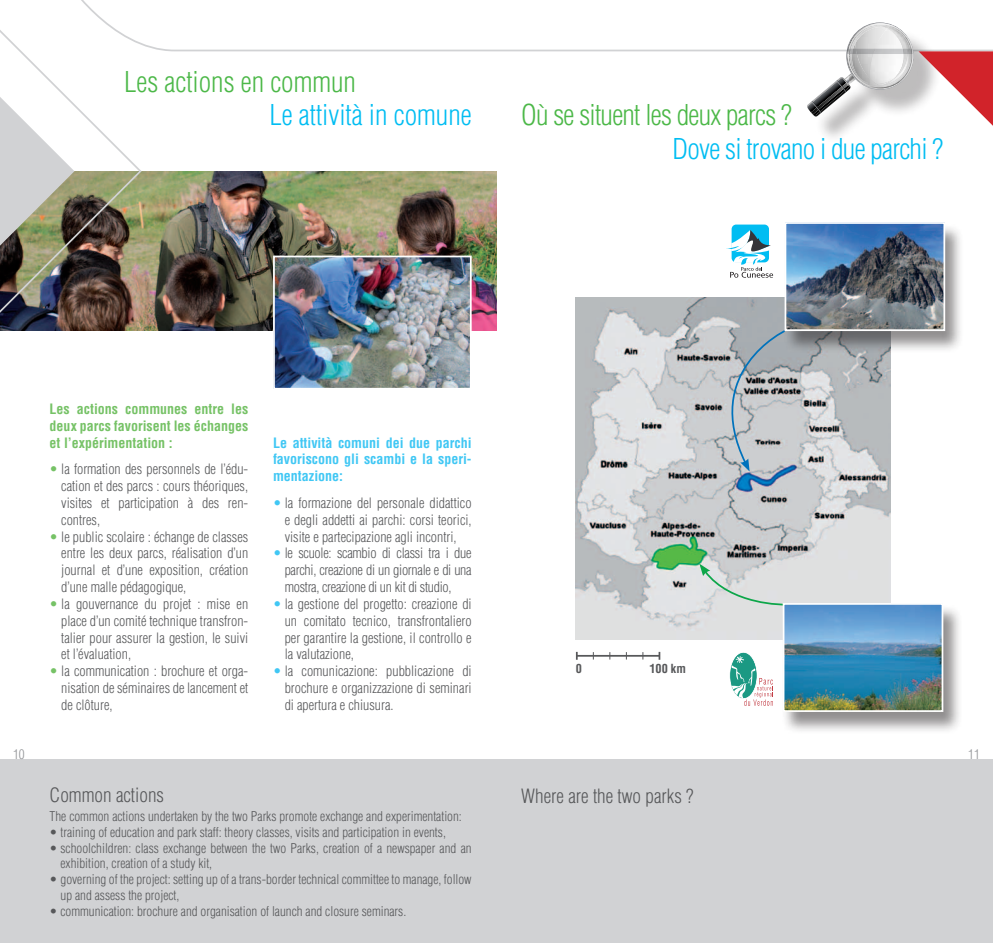
<style>
.page{position:relative;width:993px;height:943px;background:#fff}
.page>*{position:absolute;margin:0;border:0;box-sizing:border-box;transform-origin:0 0}
.t1{font:300 condensed 28px "Helvetica";letter-spacing:-.025em;color:#4cb848}
.t2{font:300 condensed 28px "Helvetica";letter-spacing:-.025em;color:#01bdf2}
.t3{font:300 condensed 28px "Helvetica";color:#4cb848}
.t4{font:300 condensed 28px "Helvetica";color:#01bdf2}
.t5{font:300 condensed 19.25px "Helvetica";color:#57585a}
.t6{font:300 condensed 14px/16.8px "Helvetica";color:#57585a;text-align:justify}
.t7{font:700 condensed 14px/16.8px "Helvetica";color:#76c266;text-align:justify}
.t8{font:700 condensed 14px/16.8px "Helvetica";color:#40c7f4;text-align:justify}
.t9{font:300 condensed 13.12px/15.8px "Helvetica";color:#57585a}
.t10{font:300 condensed 13.12px "Helvetica";color:#939598}
.t11{font:700 condensed 12.25px "Helvetica";color:#57585a}
.s1{color:#76c266}
.s2{color:#40c7f4}
</style>
<div class="page">
<img style="left:143px;top:171px;width:353px;height:159px">
<div style="left:0;top:759px;width:992px;height:184px;background:#d1d2d4"></div>
<svg style="left:81px;top:0;width:725px;height:52px"></svg>
<img style="left:276px;top:258px;width:192px;height:128px">
<div style="left:273px;top:255px;width:198px;height:134px;border:2px solid #fff"></div>
<img style="left:575px;top:297px;width:315px;height:342px">
<div style="left:730px;top:223px;width:39px;height:40px;border:1px solid #fff;border-radius:5px"></div>
<div style="left:731px;top:224px;width:37px;height:38px;background:#01bdf2;border-radius:5px"></div>
<svg style="left:726px;top:230px;width:46px;height:48px"></svg>
<div style="left:782px;top:223px;width:181px;height:130px;background:#231f20;opacity:.5"></div>
<img style="left:787px;top:225px;width:154px;height:103px">
<div style="left:784px;top:222px;width:160px;height:109px;border:2px solid #fff"></div>
<svg style="left:729px;top:652px;width:28px;height:47px"></svg>
<div style="left:730px;top:653px;width:26px;height:45px;background:#1b9983;border-radius:50%"></div>
<svg style="left:731px;top:656px;width:42px;height:50px"></svg>
<hr style="left:576px;top:655px;width:83px;height:1px;background:#57585a">
<svg style="left:575px;top:652px;width:2px;height:7px"></svg>
<svg style="left:658px;top:652px;width:2px;height:7px"></svg>
<div style="left:813px;top:29px;width:126px;height:115px;background:#231f20;opacity:.3"></div>
<img style="left:0;top:4px;width:143px;height:327px">
<svg style="left:0;top:97px;width:74px;height:149px"></svg>
<svg style="left:806px;top:22px;width:186px;height:104px"></svg>
<svg style="left:700px;top:329px;width:86px;height:142px;background:#b4b9bd"></svg>
<svg style="left:699px;top:563px;width:87px;height:43px;background:#d0d9d5"></svg>
<div style="left:780px;top:604px;width:181px;height:129px;background:#231f20;opacity:.5"></div>
<img style="left:785px;top:606px;width:155px;height:103px">
<div style="left:782px;top:603px;width:161px;height:109px;border:2px solid #fff"></div>
<svg style="left:847px;top:49px;width:65px;height:5px"></svg>
<h1 class="t3" style="left:124px;top:64px;width:233px">Les actions en commun</h1>
<h1 class="t4" style="left:269px;top:98px;width:204px">Le attività in comune</h1>
<h1 class="t1" style="left:521px;top:97px;width:272px">Où se situent les deux parcs ?</h1>
<h1 class="t2" style="left:672px;top:131px;width:272px">Dove si trovano i due parchi ?</h1>
<p class="t7" style="left:50px;top:400px;width:200px">Les actions communes entre les deux parcs favorisent les échanges et l’expérimentation :</p>
<p class="t6" style="left:61px;top:461px;width:188px;text-indent:-12px"><span class="s1">•</span> la formation des personnels de l’édu&shy;cation et des parcs : cours théoriques, visites et participation à des ren&shy;contres,</p>
<p class="t6" style="left:61px;top:528px;width:188px;text-indent:-12px"><span class="s1">•</span> le public scolaire : échange de classes entre les deux parcs, réalisation d’un journal et d’une exposition, création d’une malle pédagogique,</p>
<p class="t6" style="left:61px;top:595px;width:188px;text-indent:-12px"><span class="s1">•</span> la gouvernance du projet : mise en place d’un comité technique transfron&shy;talier pour assurer la gestion, le suivi et l’évaluation,</p>
<p class="t6" style="left:61px;top:662px;width:188px;text-indent:-12px"><span class="s1">•</span> la communication : brochure et orga&shy;nisation de séminaires de lancement et de clôture,</p>
<p class="t8" style="left:273px;top:434px;width:200px">Le attività comuni dei due parchi favoriscono gli scambi e la speri&shy;mentazione:</p>
<p class="t6" style="left:284px;top:494px;width:188px;text-indent:-12px"><span class="s2">•</span> la formazione del personale didattico e degli addetti ai parchi: corsi teorici, visite e partecipazione agli incontri,</p>
<p class="t6" style="left:284px;top:545px;width:188px;text-indent:-12px"><span class="s2">•</span> le scuole: scambio di classi tra i due parchi, creazione di un giornale e di una mostra, creazione di un kit di studio,</p>
<p class="t6" style="left:284px;top:595px;width:188px;text-indent:-12px"><span class="s2">•</span> la gestione del progetto: creazione di un comitato tecnico, transfrontaliero per garantire la gestione, il controllo e la valutazione,</p>
<p class="t6" style="left:284px;top:662px;width:188px;text-indent:-12px"><span class="s2">•</span> la comunicazione: pubblicazione di brochure e organizzazione di seminari di apertura e chiusura.</p>
<p class="t11" style="left:575px;top:660px;width:8px">0</p>
<p class="t11" style="left:649px;top:660px;width:38px">100 km</p>
<p class="t10" style="left:13px;top:746px;width:13px">10</p>
<p class="t10" style="left:967px;top:746px;width:13px">11</p>
<h2 class="t5" style="left:50px;top:783px;width:116px">Common actions</h2>
<p class="t9" style="left:50px;top:808px;width:413px">The common actions undertaken by the two Parks promote exchange and experimentation:</p>
<p class="t9" style="left:50px;top:824px;width:397px">• training of education and park staff: theory classes, visits and participation in events,</p>
<p class="t9" style="left:60px;top:840px;width:412px;text-indent:-11px">• schoolchildren: class exchange between the two Parks, creation of a newspaper and an exhibition, creation of a study kit,</p>
<p class="t9" style="left:60px;top:871px;width:412px;text-indent:-11px">• governing of the project: setting up of a trans-border technical committee to manage, follow up and assess the project,</p>
<p class="t9" style="left:50px;top:903px;width:358px">• communication: brochure and organisation of launch and closure seminars.</p>
<h2 class="t5" style="left:521px;top:783px;width:174px">Where are the two parks ?</h2>
</div>
